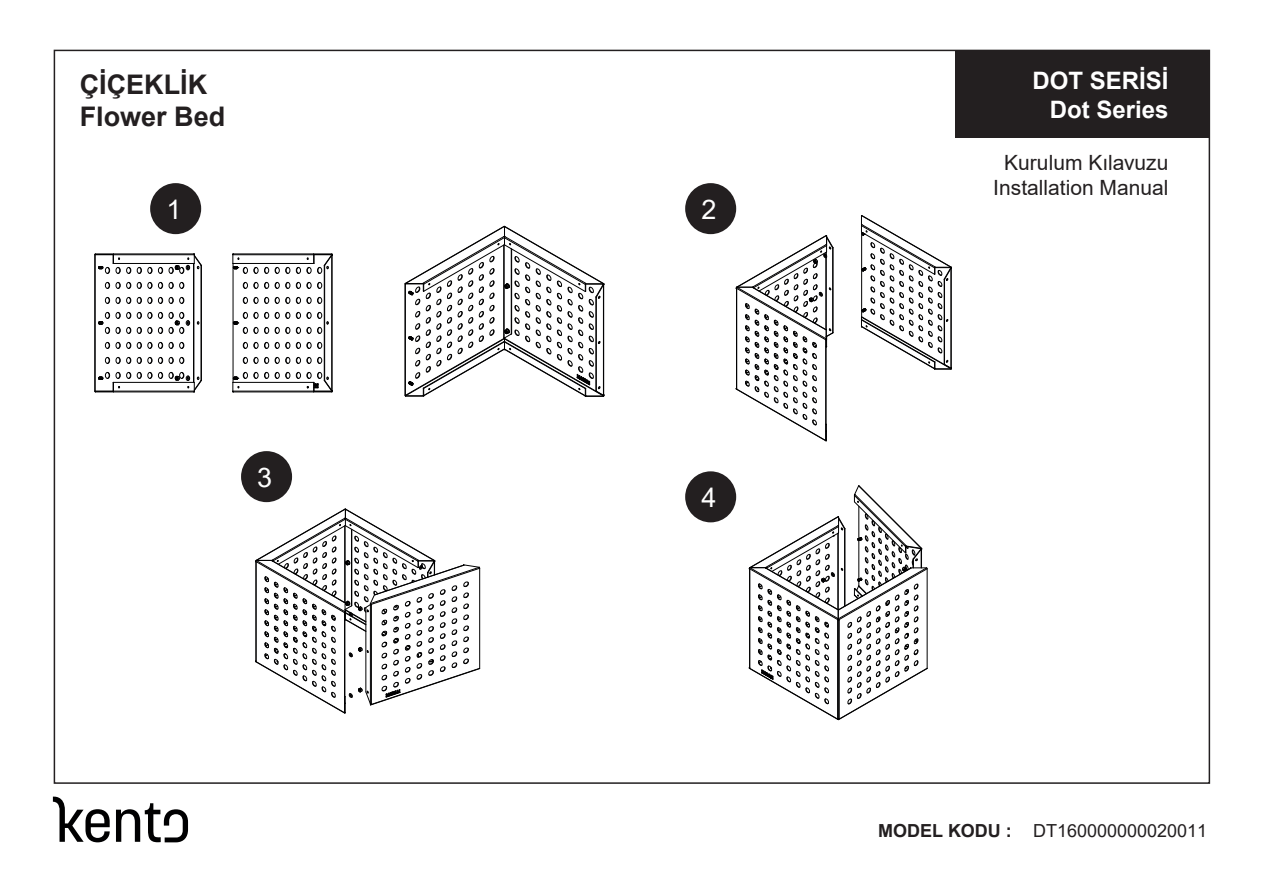
<style>
.page{position:relative;width:1263px;height:893px;background:#fff}
.page>*{position:absolute;margin:0;border:0;box-sizing:border-box;transform-origin:0 0}
.t1{font:700 27px/32.4px "Arial";color:#231f20}
.t2{font:27px "Arial";color:#fff}
.t3{font:700 24px/28.8px "Arial";color:#fff;text-align:right}
.t4{font:21px/25.2px "Arial";color:#231f20;text-align:center}
.t5{font:18px "Arial";color:#231f20}
.s1{font-weight:700}
</style>
<div class="page">
<div style="left:241px;top:451px;width:51px;height:51px;background:#231f20;border-radius:50%"></div>
<div style="left:150px;top:183px;width:51px;height:51px;background:#231f20;border-radius:50%"></div>
<div style="left:685px;top:183px;width:51px;height:51px;background:#231f20;border-radius:50%"></div>
<div style="left:685px;top:471px;width:51px;height:51px;background:#231f20;border-radius:50%"></div>
<svg style="left:53px;top:797px;width:57px;height:45px"></svg>
<svg style="left:116px;top:803px;width:72px;height:39px"></svg>
<div style="left:955px;top:50px;width:254px;height:87px;background:#231f20"></div>
<svg style="left:296px;top:282px;width:5px;height:7px"></svg>
<svg style="left:285px;top:282px;width:5px;height:7px"></svg>
<svg style="left:275px;top:282px;width:4px;height:7px"></svg>
<svg style="left:264px;top:282px;width:5px;height:7px"></svg>
<svg style="left:254px;top:282px;width:4px;height:7px"></svg>
<svg style="left:243px;top:282px;width:5px;height:7px"></svg>
<svg style="left:317px;top:282px;width:5px;height:7px"></svg>
<svg style="left:307px;top:282px;width:4px;height:7px"></svg>
<svg style="left:296px;top:267px;width:5px;height:7px"></svg>
<svg style="left:285px;top:267px;width:5px;height:7px"></svg>
<svg style="left:275px;top:267px;width:4px;height:7px"></svg>
<svg style="left:264px;top:267px;width:5px;height:7px"></svg>
<svg style="left:254px;top:267px;width:4px;height:7px"></svg>
<svg style="left:307px;top:297px;width:4px;height:7px"></svg>
<svg style="left:307px;top:312px;width:4px;height:7px"></svg>
<svg style="left:307px;top:327px;width:4px;height:7px"></svg>
<svg style="left:307px;top:342px;width:4px;height:7px"></svg>
<svg style="left:307px;top:357px;width:4px;height:7px"></svg>
<svg style="left:317px;top:297px;width:5px;height:7px"></svg>
<svg style="left:317px;top:312px;width:12px;height:22px"></svg>
<svg style="left:317px;top:342px;width:5px;height:7px"></svg>
<svg style="left:317px;top:357px;width:5px;height:7px"></svg>
<svg style="left:243px;top:297px;width:5px;height:7px"></svg>
<svg style="left:243px;top:342px;width:5px;height:7px"></svg>
<svg style="left:243px;top:357px;width:5px;height:7px"></svg>
<svg style="left:254px;top:297px;width:4px;height:7px"></svg>
<svg style="left:254px;top:312px;width:4px;height:7px"></svg>
<svg style="left:254px;top:327px;width:4px;height:7px"></svg>
<svg style="left:254px;top:342px;width:4px;height:7px"></svg>
<svg style="left:254px;top:357px;width:4px;height:7px"></svg>
<svg style="left:254px;top:372px;width:4px;height:7px"></svg>
<svg style="left:264px;top:297px;width:5px;height:7px"></svg>
<svg style="left:264px;top:312px;width:5px;height:7px"></svg>
<svg style="left:264px;top:327px;width:5px;height:7px"></svg>
<svg style="left:264px;top:342px;width:5px;height:7px"></svg>
<svg style="left:264px;top:357px;width:5px;height:7px"></svg>
<svg style="left:264px;top:372px;width:5px;height:7px"></svg>
<svg style="left:275px;top:297px;width:4px;height:7px"></svg>
<svg style="left:275px;top:312px;width:4px;height:7px"></svg>
<svg style="left:275px;top:327px;width:4px;height:7px"></svg>
<svg style="left:275px;top:342px;width:4px;height:7px"></svg>
<svg style="left:275px;top:357px;width:4px;height:7px"></svg>
<svg style="left:275px;top:372px;width:4px;height:7px"></svg>
<svg style="left:285px;top:297px;width:5px;height:7px"></svg>
<svg style="left:285px;top:312px;width:5px;height:7px"></svg>
<svg style="left:285px;top:327px;width:5px;height:7px"></svg>
<svg style="left:285px;top:342px;width:5px;height:7px"></svg>
<svg style="left:285px;top:357px;width:5px;height:7px"></svg>
<svg style="left:285px;top:372px;width:5px;height:7px"></svg>
<svg style="left:296px;top:297px;width:5px;height:7px"></svg>
<svg style="left:296px;top:312px;width:5px;height:7px"></svg>
<svg style="left:296px;top:327px;width:5px;height:7px"></svg>
<svg style="left:296px;top:342px;width:5px;height:7px"></svg>
<svg style="left:296px;top:357px;width:5px;height:7px"></svg>
<svg style="left:296px;top:372px;width:5px;height:7px"></svg>
<hr style="left:233px;top:263px;width:1px;height:119px;background:#000001">
<hr style="left:233px;top:392px;width:81px;height:1px;background:#000001">
<hr style="left:233px;top:254px;width:81px;height:1px;background:#000001">
<hr style="left:233px;top:263px;width:81px;height:1px;background:#000001">
<hr style="left:233px;top:391px;width:81px;height:1px;background:#000001">
<hr style="left:233px;top:382px;width:81px;height:1px;background:#000001">
<hr style="left:331px;top:255px;width:1px;height:136px;background:#000001">
<hr style="left:324px;top:265px;width:1px;height:115px;background:#000001">
<svg style="left:307px;top:254px;width:26px;height:20px"></svg>
<svg style="left:307px;top:372px;width:26px;height:21px"></svg>
<hr style="left:332px;top:255px;width:1px;height:136px;background:#000001">
<svg style="left:158px;top:282px;width:5px;height:7px"></svg>
<svg style="left:148px;top:282px;width:4px;height:7px"></svg>
<svg style="left:137px;top:282px;width:5px;height:7px"></svg>
<svg style="left:126px;top:282px;width:5px;height:7px"></svg>
<svg style="left:116px;top:282px;width:4px;height:7px"></svg>
<svg style="left:105px;top:282px;width:5px;height:7px"></svg>
<svg style="left:179px;top:282px;width:5px;height:7px"></svg>
<svg style="left:169px;top:282px;width:4px;height:7px"></svg>
<svg style="left:158px;top:267px;width:5px;height:7px"></svg>
<svg style="left:148px;top:267px;width:4px;height:7px"></svg>
<svg style="left:137px;top:267px;width:5px;height:7px"></svg>
<svg style="left:126px;top:267px;width:5px;height:7px"></svg>
<svg style="left:169px;top:297px;width:4px;height:7px"></svg>
<svg style="left:169px;top:342px;width:4px;height:7px"></svg>
<svg style="left:169px;top:357px;width:4px;height:7px"></svg>
<svg style="left:179px;top:297px;width:5px;height:7px"></svg>
<svg style="left:179px;top:342px;width:5px;height:7px"></svg>
<svg style="left:179px;top:357px;width:5px;height:7px"></svg>
<svg style="left:105px;top:297px;width:5px;height:7px"></svg>
<svg style="left:105px;top:342px;width:5px;height:7px"></svg>
<svg style="left:105px;top:357px;width:5px;height:7px"></svg>
<svg style="left:116px;top:297px;width:4px;height:7px"></svg>
<svg style="left:116px;top:312px;width:4px;height:7px"></svg>
<svg style="left:116px;top:327px;width:4px;height:7px"></svg>
<svg style="left:116px;top:342px;width:4px;height:7px"></svg>
<svg style="left:116px;top:357px;width:4px;height:7px"></svg>
<svg style="left:126px;top:297px;width:5px;height:7px"></svg>
<svg style="left:126px;top:312px;width:5px;height:7px"></svg>
<svg style="left:126px;top:327px;width:5px;height:7px"></svg>
<svg style="left:126px;top:342px;width:5px;height:7px"></svg>
<svg style="left:126px;top:357px;width:5px;height:7px"></svg>
<svg style="left:126px;top:372px;width:5px;height:7px"></svg>
<svg style="left:137px;top:297px;width:5px;height:7px"></svg>
<svg style="left:137px;top:312px;width:5px;height:7px"></svg>
<svg style="left:137px;top:327px;width:5px;height:7px"></svg>
<svg style="left:137px;top:342px;width:5px;height:7px"></svg>
<svg style="left:137px;top:357px;width:5px;height:7px"></svg>
<svg style="left:137px;top:372px;width:5px;height:7px"></svg>
<svg style="left:148px;top:297px;width:4px;height:7px"></svg>
<svg style="left:148px;top:312px;width:4px;height:7px"></svg>
<svg style="left:148px;top:327px;width:4px;height:7px"></svg>
<svg style="left:148px;top:342px;width:4px;height:7px"></svg>
<svg style="left:148px;top:357px;width:4px;height:7px"></svg>
<svg style="left:148px;top:372px;width:4px;height:7px"></svg>
<svg style="left:158px;top:297px;width:5px;height:7px"></svg>
<svg style="left:158px;top:312px;width:5px;height:7px"></svg>
<svg style="left:158px;top:327px;width:5px;height:7px"></svg>
<svg style="left:158px;top:342px;width:5px;height:7px"></svg>
<svg style="left:158px;top:357px;width:5px;height:7px"></svg>
<svg style="left:158px;top:372px;width:5px;height:7px"></svg>
<hr style="left:193px;top:263px;width:1px;height:119px;background:#000001">
<hr style="left:95px;top:255px;width:1px;height:136px;background:#000001">
<hr style="left:113px;top:392px;width:81px;height:1px;background:#000001">
<hr style="left:113px;top:254px;width:81px;height:1px;background:#000001">
<hr style="left:113px;top:263px;width:81px;height:1px;background:#000001">
<hr style="left:113px;top:391px;width:81px;height:1px;background:#000001">
<hr style="left:113px;top:382px;width:81px;height:1px;background:#000001">
<hr style="left:194px;top:263px;width:1px;height:119px;background:#000001">
<hr style="left:201px;top:265px;width:1px;height:115px;background:#000001">
<svg style="left:94px;top:372px;width:26px;height:21px"></svg>
<svg style="left:98px;top:312px;width:12px;height:22px"></svg>
<svg style="left:94px;top:254px;width:26px;height:20px"></svg>
<svg style="left:232px;top:372px;width:16px;height:21px"></svg>
<svg style="left:232px;top:254px;width:16px;height:20px"></svg>
<svg style="left:233px;top:312px;width:15px;height:22px"></svg>
<svg style="left:169px;top:372px;width:33px;height:21px"></svg>
<svg style="left:169px;top:254px;width:33px;height:20px"></svg>
<svg style="left:169px;top:312px;width:21px;height:22px"></svg>
<svg style="left:405px;top:226px;width:200px;height:171px"></svg>
<svg style="left:861px;top:215px;width:91px;height:155px"></svg>
<svg style="left:736px;top:235px;width:98px;height:206px"></svg>
<svg style="left:255px;top:508px;width:225px;height:206px"></svg>
<svg style="left:749px;top:485px;width:179px;height:235px"></svg>
<p class="t1" style="left:80px;top:69px;width:147px">ÇİÇEKLİK<br>Flower Bed</p>
<p class="t2" style="left:166px;top:190px;width:17px">1</p>
<p class="t2" style="left:701px;top:190px;width:17px">2</p>
<p class="t2" style="left:257px;top:458px;width:17px">3</p>
<p class="t2" style="left:701px;top:479px;width:17px">4</p>
<p class="t3" style="left:1032px;top:66px;width:138px">DOT SERİSİ<br>Dot Series</p>
<p class="t4" style="left:993px;top:150px;width:177px">Kurulum Kılavuzu<br>Installation Manual</p>
<p class="t5" style="left:878px;top:818px;width:331px"><span class="s1">MODEL KODU :</span> DT160000000020011</p>
</div>
